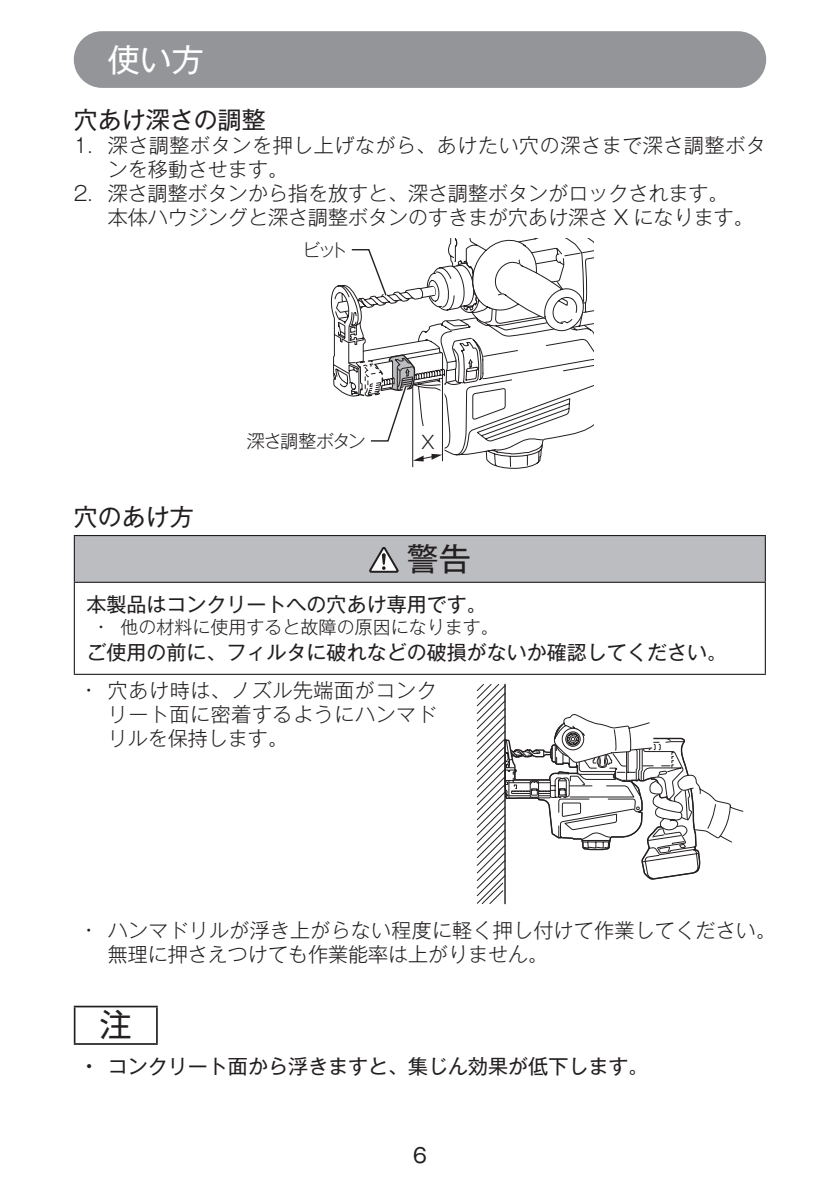
<style>
.page{position:relative;width:840px;height:1191px;background:#fff}
.page>*{position:absolute;margin:0;border:0;box-sizing:border-box;transform-origin:0 0}
.t1{font:32px "Gothic MB101 Pro";color:#fff}
.t2{font:32px "Gothic MB101 Pro";color:#231f20}
.t3{font:24px "Gothic MB101 Pro";color:#231f20}
.t4{font:300 20px/24px "Gothic MB101 Pro";color:#231f20}
.t5{font:20px "Gothic MB101 Pro";color:#231f20}
.t6{font:300 20px/24px "Gothic MB101 Pro";letter-spacing:.03em;color:#231f20}
.t7{font:300 18px "Gothic MB101 Pro";color:#231f20}
.t8{font:18px "Gothic MB101 Pro Light 90 msp RKSJ H";letter-spacing:-.065em;color:#231f20}
.t9{font:18px "Gothic MB101 Pro Light 90 msp RKSJ H";letter-spacing:-.085em;color:#231f20}
.s1{font-weight:500}
</style>
<div class="page">
<div style="left:74px;top:31px;width:691px;height:57px;background:#939598;border-radius:28px"></div>
<svg style="left:330px;top:239px;width:263px;height:230px"></svg>
<div style="left:74px;top:535px;width:690px;height:47px;background:#bcbdc0"></div>
<hr style="left:74px;top:583px;width:1px;height:91px;background:#231f20">
<hr style="left:764px;top:583px;width:1px;height:91px;background:#231f20">
<hr style="left:74px;top:535px;width:691px;height:1px;background:#231f20">
<hr style="left:74px;top:536px;width:1px;height:46px;background:#231f20">
<hr style="left:764px;top:536px;width:1px;height:46px;background:#231f20">
<hr style="left:74px;top:582px;width:691px;height:1px;background:#231f20">
<hr style="left:74px;top:674px;width:691px;height:1px;background:#231f20">
<svg style="left:369px;top:547px;width:29px;height:26px"></svg>
<hr style="left:74px;top:1005px;width:84px;height:2px;background:#231f20">
<hr style="left:74px;top:1007px;width:1px;height:36px;background:#231f20">
<hr style="left:156px;top:1007px;width:2px;height:36px;background:#231f20">
<hr style="left:74px;top:1043px;width:84px;height:1px;background:#231f20">
<svg style="left:476px;top:683px;width:266px;height:222px"></svg>
<h1 class="t1" style="left:108px;top:33px;width:97px">使い方</h1>
<p class="t3" style="left:74px;top:100px;width:193px">穴あけ深さの調整</p>
<p class="t6" style="left:108px;top:131px;width:659px;text-indent:-34px">1. 深さ調整ボタンを押し上げながら、あけたい穴の深さまで深さ調整ボタンを移動させます。</p>
<p class="t4" style="left:108px;top:179px;width:647px;text-indent:-34px">2. 深さ調整ボタンから指を放すと、深さ調整ボタンがロックされます。<br>本体ハウジングと深さ調整ボタンのすきまが穴あけ深さ X になります。</p>
<p class="t9" style="left:302px;top:235px;width:47px">ビット</p>
<p class="t3" style="left:74px;top:497px;width:121px">穴のあけ方</p>
<p class="t8" style="left:247px;top:426px;width:120px">深さ調整ボタン</p>
<p class="t9" style="left:421px;top:427px;width:15px">X</p>
<h1 class="t2" style="left:406px;top:532px;width:65px">警告</h1>
<p class="t5" style="left:86px;top:587px;width:401px">本製品はコンクリートへの穴あけ専用です。</p>
<p class="t7" style="left:98px;top:612px;width:402px">• 他の材料に使用すると故障の原因になります。</p>
<p class="t5" style="left:86px;top:635px;width:641px">ご使用の前に、フィルタに破れなどの破損がないか確認してください。</p>
<p class="t4" style="left:108px;top:676px;width:330px;text-align:justify;text-indent:-23px">• 穴あけ時は、ノズル先端面がコンクリート面に密着するようにハンマドリルを保持します。</p>
<p class="t4" style="left:108px;top:916px;width:669px;text-indent:-23px">• ハンマドリルが浮き上がらない程度に軽く押し付けて作業してください。無理に押さえつけても作業能率は上がりません。</p>
<h1 class="t2" style="left:100px;top:998px;width:33px">注</h1>
<p class="t5" style="left:85px;top:1049px;width:564px"><span class="s1">•</span> コンクリート面から浮きますと、集じん効果が低下します。</p>
<p class="t5" style="left:413px;top:1139px;width:15px">6</p>
</div>
